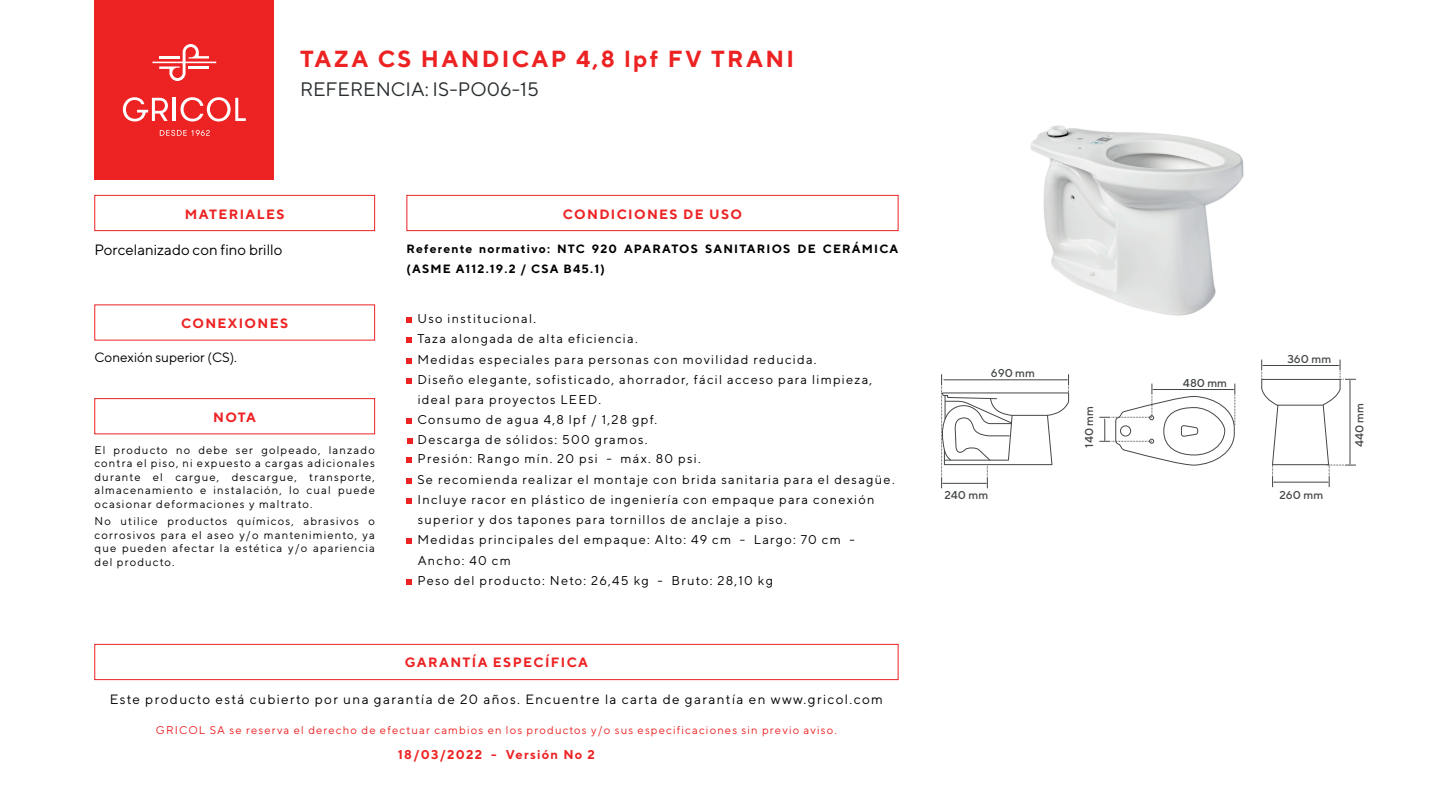
<style>
.page{position:relative;width:1440px;height:810px;background:#fff}
.page>*{position:absolute;margin:0;border:0;box-sizing:border-box;transform-origin:0 0}
.t1{font:700 23.25px "TT Norms";letter-spacing:.1em;color:#ed2223}
.t2{font:19.5px "TT Norms";color:#292d2f}
.t3{font:15px "TT Norms";color:#000001}
.t4{font:13.5px "TT Norms";letter-spacing:.1em;color:#000001}
.t5{font:700 13.5px "TT Norms";letter-spacing:.1em;color:#ed2223}
.t6{font:13.5px "TT Norms";color:#000001}
.t7{font:12.75px/20.2px "TT Norms";letter-spacing:.1em;color:#000001}
.t8{font:700 12.75px "TT Norms";letter-spacing:.1em;color:#ed2223}
.t9{font:700 12px/20.2px "TT Norms";letter-spacing:.1em;color:#000001}
.t10{font:500 11.4px "TT Norms";color:#444749}
.t11{font:11.25px/13.5px "TT Norms";letter-spacing:.1em;color:#000001;text-align:justify}
.t12{font:11.25px "TT Norms";letter-spacing:.1em;color:#ed2323}
</style>
<div class="page">
<img style="left:1030px;top:125px;width:214px;height:191px">
<div style="left:94px;top:0;width:180px;height:180px;background:#ed2323"></div>
<svg style="left:152px;top:44px;width:64px;height:37px"></svg>
<svg style="left:123px;top:97px;width:45px;height:24px"></svg>
<hr style="left:173px;top:98px;width:3px;height:23px;background:#fff">
<svg style="left:181px;top:97px;width:65px;height:24px"></svg>
<svg style="left:160px;top:130px;width:50px;height:6px"></svg>
<div style="left:94px;top:195px;width:281px;height:36px;border:1px solid #ed2223"></div>
<div style="left:94px;top:644px;width:804px;height:36px;border:1px solid #ed2223"></div>
<div style="left:406px;top:195px;width:492px;height:36px;border:1px solid #ed2223"></div>
<div style="left:94px;top:398px;width:281px;height:36px;border:1px solid #ed2223"></div>
<svg style="left:1099px;top:384px;width:137px;height:82px"></svg>
<svg style="left:1261px;top:360px;width:95px;height:127px"></svg>
<svg style="left:941px;top:374px;width:128px;height:114px"></svg>
<svg style="left:406px;top:317px;width:6px;height:6px"></svg>
<svg style="left:406px;top:338px;width:6px;height:5px"></svg>
<svg style="left:406px;top:358px;width:6px;height:6px"></svg>
<svg style="left:406px;top:378px;width:6px;height:6px"></svg>
<svg style="left:406px;top:419px;width:6px;height:5px"></svg>
<svg style="left:406px;top:458px;width:6px;height:5px"></svg>
<svg style="left:406px;top:478px;width:6px;height:6px"></svg>
<svg style="left:406px;top:498px;width:6px;height:6px"></svg>
<svg style="left:406px;top:539px;width:6px;height:5px"></svg>
<svg style="left:406px;top:579px;width:6px;height:6px"></svg>
<svg style="left:407px;top:438px;width:6px;height:6px"></svg>
<h1 class="t1" style="left:300px;top:44px;width:496px">TAZA CS HANDICAP 4,8 lpf FV TRANI</h1>
<h2 class="t2" style="left:300px;top:78px;width:240px">REFERENCIA: IS-PO06-15</h2>
<p class="t5" style="left:185px;top:206px;width:101px">MATERIALES</p>
<p class="t3" style="left:94px;top:240px;width:190px">Porcelanizado con fino brillo</p>
<p class="t5" style="left:563px;top:206px;width:181px">CONDICIONES DE USO</p>
<p class="t9" style="left:406px;top:238px;width:493px">Referente normativo: NTC 920 APARATOS SANITARIOS DE CERÁMICA (ASME A112.19.2 / CSA B45.1)</p>
<p class="t5" style="left:181px;top:315px;width:108px">CONEXIONES</p>
<p class="t6" style="left:94px;top:349px;width:144px">Conexión superior (CS).</p>
<p class="t5" style="left:213px;top:409px;width:44px">NOTA</p>
<p class="t11" style="left:94px;top:443px;width:282px">El producto no debe ser golpeado, lanzado contra el piso, ni expuesto a cargas adicionales durante el cargue, descargue, transporte, almacenamiento e instalación, lo cual puede ocasionar deformaciones y maltrato.</p>
<p class="t11" style="left:94px;top:514px;width:282px">No utilice productos químicos, abrasivos o corrosivos para el aseo y/o mantenimiento, ya que pueden afectar la estética y/o apariencia del producto.</p>
<p class="t7" style="left:417px;top:308px;width:456px">Uso institucional.<br>Taza alongada de alta eficiencia.<br>Medidas especiales para personas con movilidad reducida.<br>Diseño elegante, sofisticado, ahorrador, fácil acceso para limpieza, ideal para proyectos LEED.<br>Consumo de agua 4,8 lpf / 1,28 gpf.</p>
<p class="t7" style="left:417px;top:448px;width:479px">Presión: Rango mín. 20 psi - máx. 80 psi.<br>Se recomienda realizar el montaje con brida sanitaria para el desagüe.<br>Incluye racor en plástico de ingeniería con empaque para conexión superior y dos tapones para tornillos de anclaje a piso.<br>Medidas principales del empaque: Alto: 49 cm - Largo: 70 cm - Ancho: 40 cm<br>Peso del producto: Neto: 26,45 kg - Bruto: 28,10 kg</p>
<p class="t7" style="left:418px;top:429px;width:231px">Descarga de sólidos: 500 gramos.</p>
<p class="t5" style="left:405px;top:654px;width:185px">GARANTÍA ESPECÍFICA</p>
<p class="t4" style="left:110px;top:691px;width:775px">Este producto está cubierto por una garantía de 20 años. Encuentre la carta de garantía en www.gricol.com</p>
<p class="t12" style="left:156px;top:723px;width:682px">GRICOL SA se reserva el derecho de efectuar cambios en los productos y/o sus especificaciones sin previo aviso.</p>
<p class="t8" style="left:398px;top:747px;width:199px">18/03/2022 - Versión No 2</p>
<p class="t10" style="left:991px;top:366px;width:46px">690 mm</p>
<p class="t10" style="left:1183px;top:376px;width:46px">480 mm</p>
<p class="t10" style="left:1287px;top:352px;width:45px">360 mm</p>
<p class="t10" style="left:1082px;top:448px;width:43px;rotate:-90deg">140 mm</p>
<p class="t10" style="left:1352px;top:447px;width:46px;rotate:-90deg">440 mm</p>
<p class="t10" style="left:944px;top:488px;width:45px">240 mm</p>
<p class="t10" style="left:1279px;top:488px;width:45px">260 mm</p>
</div>
